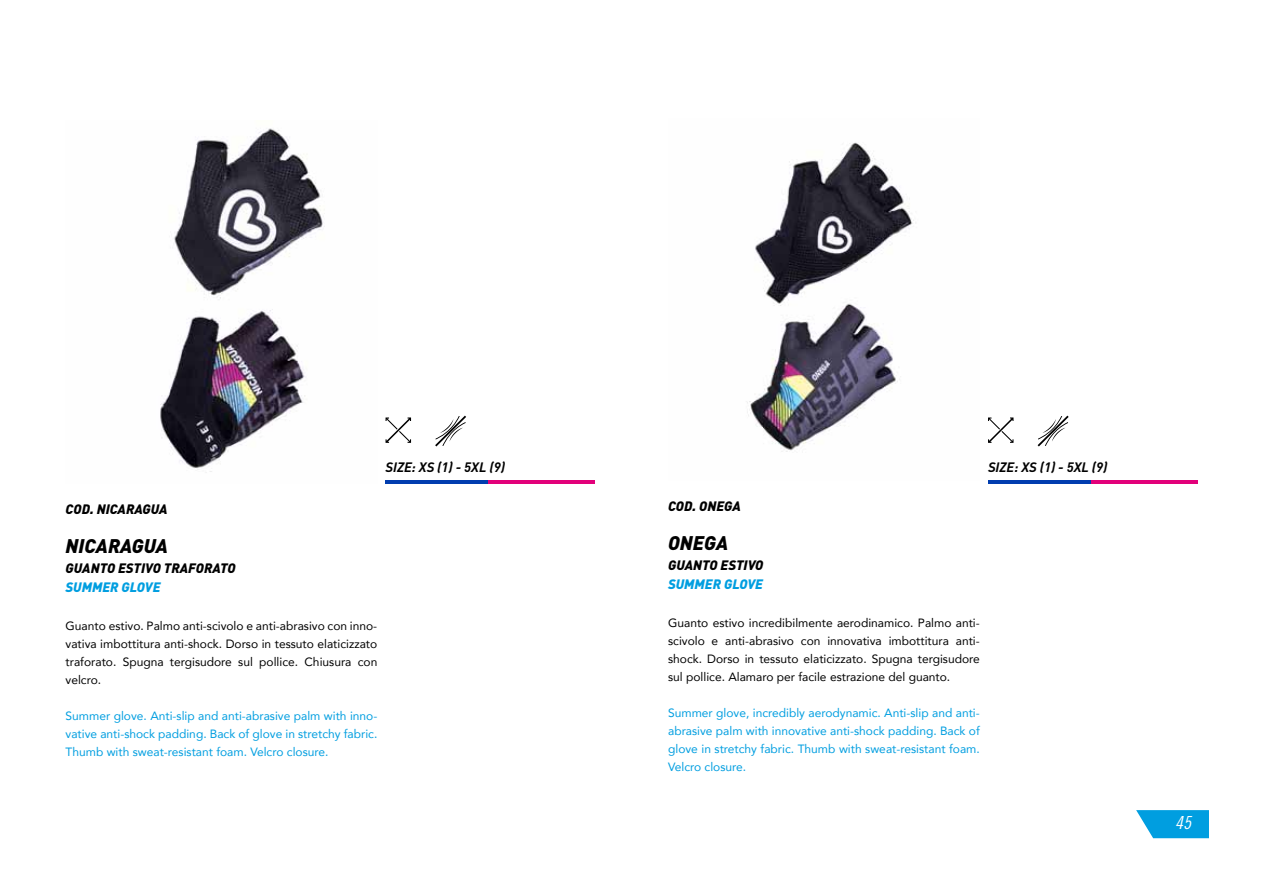
<style>
.page{position:relative;width:1263px;height:893px;background:#fff}
.page>*{position:absolute;margin:0;border:0;box-sizing:border-box;transform-origin:0 0}
.t1{font:italic 900 19.5px "DIN";color:#000}
.t2{font:18px "Trade Gothic LT Std Cn 18 Obl";color:#fff}
.t3{font:italic 900 13.5px "DIN";color:#000}
.t4{font:italic 700 13.5px "DIN";color:#000}
.t5{font:italic 900 13.5px "DIN";color:#009ee0}
.t6{font:12px/18px "Avenir";color:#000;text-align:justify}
.t7{font:12px/18px "Avenir";color:#009ee0;text-align:justify}
</style>
<div class="page">
<svg style="left:1136px;top:810px;width:73px;height:28px;background:#1ea9e3"></svg>
<img style="left:160px;top:128px;width:165px;height:345px">
<img style="left:746px;top:142px;width:168px;height:310px">
<hr style="left:385px;top:480px;width:104px;height:3px;background:#013daf">
<hr style="left:489px;top:480px;width:106px;height:3px;background:#e2007a">
<hr style="left:988px;top:480px;width:103px;height:3px;background:#013daf">
<hr style="left:1091px;top:480px;width:106px;height:3px;background:#e2007a">
<svg style="left:988px;top:417px;width:25px;height:26px"></svg>
<svg style="left:385px;top:417px;width:26px;height:26px"></svg>
<svg style="left:1037px;top:416px;width:32px;height:30px"></svg>
<svg style="left:435px;top:416px;width:31px;height:30px"></svg>
<p class="t4" style="left:385px;top:458px;width:121px">SIZE: XS (1) - 5XL (9)</p>
<p class="t3" style="left:66px;top:500px;width:103px">COD. NICARAGUA</p>
<h1 class="t1" style="left:66px;top:533px;width:104px">NICARAGUA</h1>
<p class="t3" style="left:66px;top:559px;width:171px">GUANTO ESTIVO TRAFORATO</p>
<p class="t5" style="left:66px;top:578px;width:96px">SUMMER GLOVE</p>
<p class="t6" style="left:66px;top:616px;width:313px">Guanto estivo. Palmo anti-scivolo e anti-abrasivo con inno&shy;vativa imbottitura anti-shock. Dorso in tessuto elaticizzato traforato. Spugna tergisudore sul pollice. Chiusura con velcro.</p>
<p class="t7" style="left:66px;top:706px;width:313px">Summer glove. Anti-slip and anti-abrasive palm with inno&shy;vative anti-shock padding. Back of glove in stretchy fabric.<br>Thumb with sweat-resistant foam. Velcro closure.</p>
<p class="t4" style="left:988px;top:458px;width:121px">SIZE: XS (1) - 5XL (9)</p>
<p class="t3" style="left:668px;top:498px;width:74px">COD. ONEGA</p>
<h1 class="t1" style="left:668px;top:531px;width:62px">ONEGA</h1>
<p class="t3" style="left:668px;top:556px;width:97px">GUANTO ESTIVO</p>
<p class="t5" style="left:668px;top:576px;width:96px">SUMMER GLOVE</p>
<p class="t6" style="left:668px;top:613px;width:313px">Guanto estivo incredibilmente aerodinamico. Palmo anti&shy;scivolo e anti-abrasivo con innovativa imbottitura anti&shy;shock. Dorso in tessuto elaticizzato. Spugna tergisudore sul pollice. Alamaro per facile estrazione del guanto.</p>
<p class="t7" style="left:668px;top:703px;width:313px">Summer glove, incredibly aerodynamic. Anti-slip and anti&shy;abrasive palm with innovative anti-shock padding. Back of glove in stretchy fabric. Thumb with sweat-resistant foam.<br>Velcro closure.</p>
<h2 class="t2" style="left:1175px;top:812px;width:17px">45</h2>
</div>
